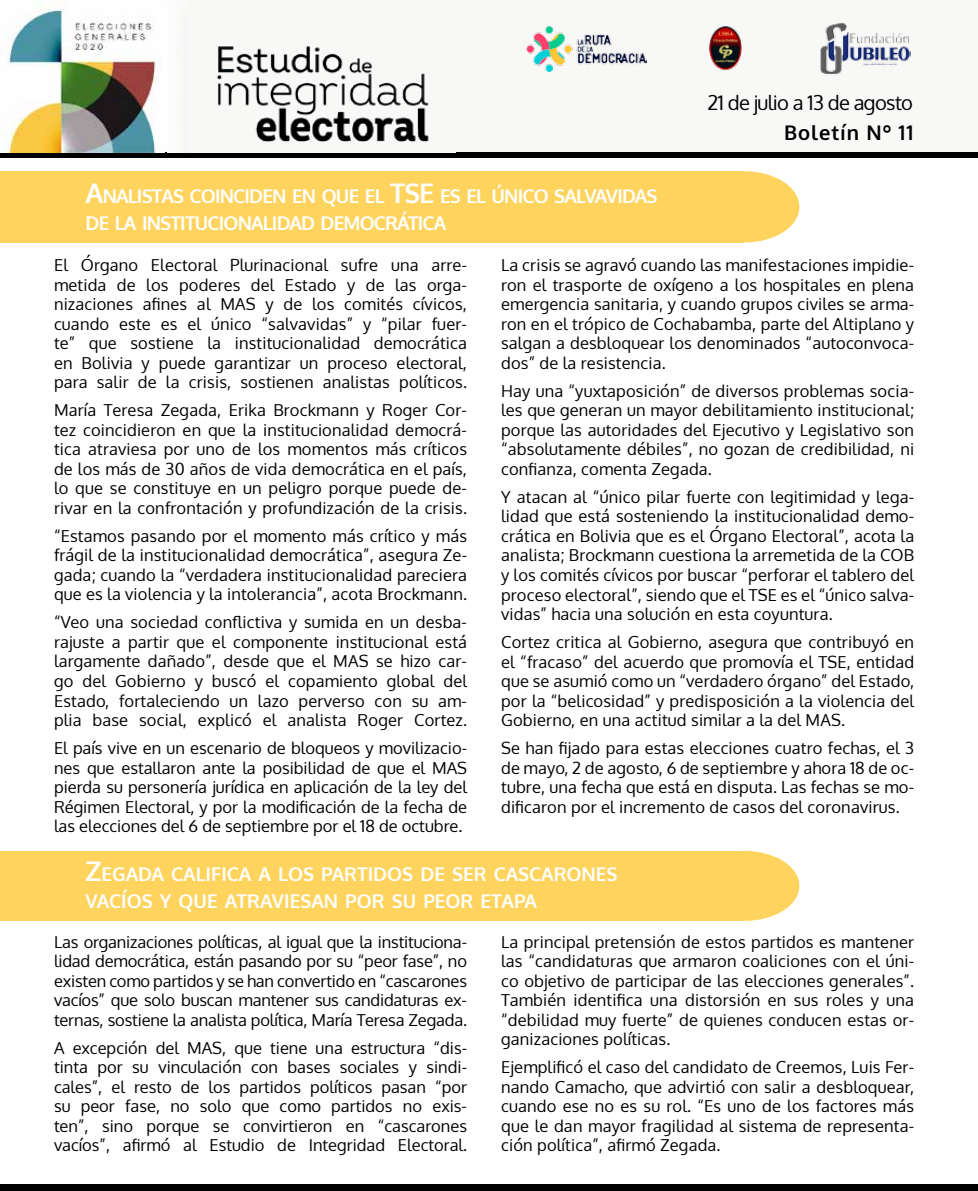
<style>
.page{position:relative;width:978px;height:1191px;background:#fff}
.page>*{position:absolute;margin:0;border:0;box-sizing:border-box;transform-origin:0 0}
.t1{font:20.1px "Oxygen";letter-spacing:-.03em;color:#000}
.t2{font:700 20.1px "Oxygen";letter-spacing:.05em;color:#000}
.t3{font:700 18.9px/27px "Oxygen";letter-spacing:-.045em;color:#fff}
.t4{font:700 18.9px/27px "Oxygen";color:#fff}
.t5{font:16.5px/19.5px "Oxygen";letter-spacing:.01em;color:#000;text-align:justify}
.s1{font-size:27px}
</style>
<div class="page">
<div style="left:450px;top:0;width:528px;height:153px;background:#f8f8f7"></div>
<div style="left:0;top:153px;width:978px;height:5px;background:#000"></div>
<div style="left:0;top:1184px;width:977px;height:7px;background:#000"></div>
<img style="left:1px;top:3px;width:155px;height:150px">
<img style="left:186px;top:46px;width:243px;height:97px">
<img style="left:820px;top:22px;width:91px;height:52px">
<img style="left:710px;top:26px;width:32px;height:44px">
<img style="left:526px;top:26px;width:120px;height:45px">
<div style="left:0;top:171px;width:743px;height:71px;background:#ffd45e"></div>
<div style="left:690px;top:171px;width:109px;height:71px;background:#ffd45e;border-radius:50%"></div>
<div style="left:0;top:851px;width:743px;height:70px;background:#ffd45e"></div>
<div style="left:690px;top:851px;width:109px;height:70px;background:#ffd45e;border-radius:50%"></div>
<hr style="left:977px;top:44px;width:1px;height:53px;background:#ffd45e">
<p class="t3" style="left:86px;top:183px;width:320px"><span class="s1">A</span>NALISTAS COINCIDEN EN QUE EL <span class="s1">TSE</span></p>
<p class="t3" style="left:86px;top:183px;width:573px;text-indent:354px">ES EL ÚNICO SALVAVIDAS<br>DE LA INSTITUCIONALIDAD DEMOCRÁTICA</p>
<p class="t1" style="left:707px;top:89px;width:207px">21 de julio a 13 de agosto</p>
<p class="t2" style="left:784px;top:120px;width:131px">Boletín Nº 11</p>
<p class="t5" style="left:54px;top:256px;width:415px">El Órgano Electoral Plurinacional sufre una arre&shy;metida de los poderes del Estado y de las orga&shy;nizaciones afines al MAS y de los comités cívicos, cuando este es el único “salvavidas” y “pilar fuer&shy;te” que sostiene la institucionalidad democrática en Bolivia y puede garantizar un proceso electoral, para salir de la crisis, sostienen analistas políticos.</p>
<p class="t5" style="left:54px;top:401px;width:415px">María Teresa Zegada, Erika Brockmann y Roger Cor&shy;tez coincidieron en que la institucionalidad democrá&shy;tica atraviesa por uno de los momentos más críticos de los más de 30 años de vida democrática en el país, lo que se constituye en un peligro porque puede de&shy;rivar en la confrontación y profundización de la crisis.</p>
<p class="t5" style="left:54px;top:526px;width:415px">“Estamos pasando por el momento más crítico y más frágil de la institucionalidad democrática”, asegura Ze&shy;gada; cuando la “verdadera institucionalidad pareciera que es la violencia y la intolerancia”, acota Brockmann.</p>
<p class="t5" style="left:54px;top:613px;width:415px">“Veo una sociedad conflictiva y sumida en un desba&shy;rajuste a partir que el componente institucional está largamente dañado”, desde que el MAS se hizo car&shy;go del Gobierno y buscó el copamiento global del Estado, fortaleciendo un lazo perverso con su am&shy;plia base social, explicó el analista Roger Cortez.</p>
<p class="t5" style="left:54px;top:738px;width:415px">El país vive en un escenario de bloqueos y movilizacio&shy;nes que estallaron ante la posibilidad de que el MAS pierda su personería jurídica en aplicación de la ley del Régimen Electoral, y por la modificación de la fecha de las elecciones del 6 de septiembre por el 18 de octubre.</p>
<p class="t5" style="left:501px;top:256px;width:415px">La crisis se agravó cuando las manifestaciones impidie&shy;ron el trasporte de oxígeno a los hospitales en plena emergencia sanitaria, y cuando grupos civiles se arma&shy;ron en el trópico de Cochabamba, parte del Altiplano y salgan a desbloquear los denominados “autoconvoca&shy;dos” de la resistencia.</p>
<p class="t5" style="left:501px;top:381px;width:415px">Hay una “yuxtaposición” de diversos problemas socia&shy;les que generan un mayor debilitamiento institucional; porque las autoridades del Ejecutivo y Legislativo son “absolutamente débiles”, no gozan de credibilidad, ni confianza, comenta Zegada.</p>
<p class="t5" style="left:501px;top:487px;width:415px">Y atacan al “único pilar fuerte con legitimidad y lega&shy;lidad que está sosteniendo la institucionalidad demo&shy;crática en Bolivia que es el Órgano Electoral”, acota la analista; Brockmann cuestiona la arremetida de la COB y los comités cívicos por buscar “perforar el tablero del proceso electoral”, siendo que el TSE es el “único salva&shy;vidas” hacia una solución en esta coyuntura.</p>
<p class="t5" style="left:501px;top:632px;width:415px">Cortez critica al Gobierno, asegura que contribuyó en el “fracaso” del acuerdo que promovía el TSE, entidad que se asumió como un “verdadero órgano” del Estado, por la “belicosidad” y predisposición a la violencia del Gobierno, en una actitud similar a la del MAS.</p>
<p class="t5" style="left:501px;top:738px;width:415px">Se han fijado para estas elecciones cuatro fechas, el 3 de mayo, 2 de agosto, 6 de septiembre y ahora 18 de oc&shy;tubre, una fecha que está en disputa. Las fechas se mo&shy;dificaron por el incremento de casos del coronavirus.</p>
<p class="t4" style="left:86px;top:861px;width:533px"><span class="s1">Z</span>EGADA CALIFICA A LOS PARTIDOS DE SER CASCARONES<br>VACÍOS Y QUE ATRAVIESAN POR SU PEOR ETAPA</p>
<p class="t5" style="left:54px;top:932px;width:415px">Las organizaciones políticas, al igual que la instituciona&shy;lidad democrática, están pasando por su “peor fase”, no existen como partidos y se han convertido en “cascarones vacíos” que solo buscan mantener sus candidaturas ex&shy;ternas, sostiene la analista política, María Teresa Zegada.</p>
<p class="t5" style="left:54px;top:1038px;width:415px">A excepción del MAS, que tiene una estructura “dis&shy;tinta por su vinculación con bases sociales y sindi&shy;cales”, el resto de los partidos políticos pasan “por su peor fase, no solo que como partidos no exis&shy;ten”, sino porque se convirtieron en “cascarones vacíos”, afirmó al Estudio de Integridad Electoral.</p>
<p class="t5" style="left:501px;top:932px;width:415px">La principal pretensión de estos partidos es mantener las “candidaturas que armaron coaliciones con el úni&shy;co objetivo de participar de las elecciones generales”.<br>También identifica una distorsión en sus roles y una “debilidad muy fuerte” de quienes conducen estas or&shy;ganizaciones políticas.</p>
<p class="t5" style="left:501px;top:1057px;width:415px">Ejemplificó el caso del candidato de Creemos, Luis Fer&shy;nando Camacho, que advirtió con salir a desbloquear, cuando ese no es su rol. “Es uno de los factores más que le dan mayor fragilidad al sistema de representa&shy;ción política”, afirmó Zegada.</p>
</div>
